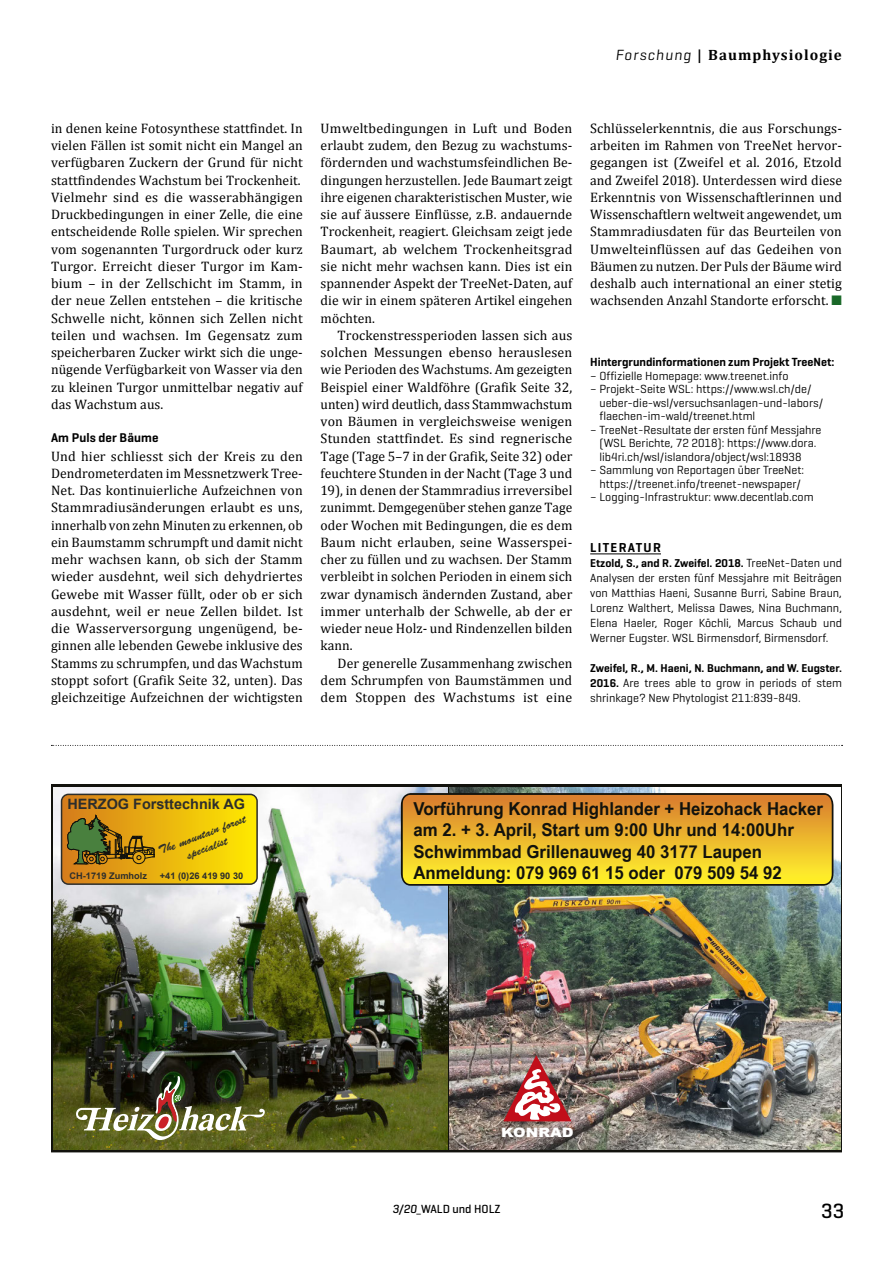
<style>
.page{position:relative;width:893px;height:1263px;background:#fff}
.page>*{position:absolute;margin:0;border:0;box-sizing:border-box;transform-origin:0 0}
.t1{font:500 21px "Geogrotesque";color:#000}
.t2{font:700 17.85px/21.5px "Xjwtmd Arial Narrow";color:#12120d;scale:1.15 1}
.t3{font:700 15px "Cambria";letter-spacing:.07em;color:#000}
.t4{font:700 14.25px "Pfwysf Arial";color:#2d2e2c}
.t5{font:13.8px/17.2px "Cambria";letter-spacing:.005em;color:#000;text-align:justify}
.t6{font:600 13.2px "Geogrotesque";letter-spacing:.1em;color:#000}
.t7{font:600 12.9px "Geogrotesque";letter-spacing:.01em;color:#000}
.t8{font:900 12.9px "Ntllxl Arial";color:#fff;scale:1.17 1}
.t9{font:12px/13.5px "Geogrotesque";color:#000}
.t10{font:600 12px "Geogrotesque";color:#000}
.t11{font:500 12px "Geogrotesque";color:#000}
.t12{font:11.85px/14.1px "Kgkxvr Brush Script Std";color:#2d2e2c;text-align:center}
.t13{font:600 11.55px "Geogrotesque";color:#000}
.t14{font:700 9.15px "Pfwysf Arial";color:#2d2e2c}
.s1{font-family:"Geogrotesque";font-weight:400;font-style:italic}
.s2{color:#196828}
.s3{font-weight:400;font-size:12px}
.s4{font-weight:600;font-size:11.55px}
.s5{font-style:italic}
.s6{font-family:"Cambria";font-weight:400}
</style>
<div class="page">
<hr style="left:590px;top:554px;width:71px;height:1px;background:#000">
<svg style="left:51px;top:745px;width:792px;height:1px"></svg>
<img style="left:450px;top:787px;width:390px;height:363px">
<img style="left:54px;top:787px;width:393px;height:363px">
<svg style="left:400px;top:792px;width:434px;height:94px;background:#e1b02e"></svg>
<svg style="left:61px;top:794px;width:197px;height:91px;background:#cea512"></svg>
<img style="left:503px;top:1055px;width:68px;height:66px">
<svg style="left:76px;top:1076px;width:189px;height:64px;background:#5e5f3b"></svg>
<p class="t3" style="left:615px;top:45px;width:228px"><span class="s1">Forschung</span> | Baumphysiologie</p>
<p class="t5" style="left:51px;top:119px;width:253px;text-align:left">in denen keine Fotosynthese stattfindet. In vielen Fällen ist somit nicht ein Mangel an verfügbaren Zuckern der Grund für nicht stattfindendes Wachstum bei Trockenheit.<br>Vielmehr sind es die wasserabhängigen Druckbedingungen in einer Zelle, die eine entscheidende Rolle spielen. Wir sprechen vom sogenannten Turgordruck oder kurz Turgor. Erreicht dieser Turgor im Kam&shy;bium – in der Zellschicht im Stamm, in der neue Zellen entstehen – die kritische Schwelle nicht, können sich Zellen nicht teilen und wachsen. Im Gegensatz zum speicherbaren Zucker wirkt sich die unge&shy;nügende Verfügbarkeit von Wasser via den zu kleinen Turgor unmittelbar negativ auf das Wachstum aus.</p>
<p class="t7" style="left:51px;top:429px;width:109px">Am Puls der Bäume</p>
<p class="t5" style="left:51px;top:447px;width:253px">Und hier schliesst sich der Kreis zu den Dendrometerdaten im Messnetzwerk Tree-Net. Das kontinuierliche Aufzeichnen von Stammradiusänderungen erlaubt es uns, innerhalb von zehn Minuten zu erkennen, ob ein Baumstamm schrumpft und damit nicht mehr wachsen kann, ob sich der Stamm wieder ausdehnt, weil sich dehydriertes Gewebe mit Wasser füllt, oder ob er sich ausdehnt, weil er neue Zellen bildet. Ist die Wasserversorgung ungenügend, be&shy;ginnen alle lebenden Gewebe inklusive des Stamms zu schrumpfen, und das Wachstum stoppt sofort (Grafik Seite 32, unten). Das gleichzeitige Aufzeichnen der wichtigsten</p>
<p class="t5" style="left:321px;top:119px;width:253px">Umweltbedingungen in Luft und Boden erlaubt zudem, den Bezug zu wachstums&shy;fördernden und wachstumsfeindlichen Be&shy;dingungen herzustellen. Jede Baumart zeigt ihre eigenen charakteristischen Muster, wie sie auf äussere Einflüsse, z.B. andauernde Trockenheit, reagiert. Gleichsam zeigt jede Baumart, ab welchem Trockenheitsgrad sie nicht mehr wachsen kann. Dies ist ein spannender Aspekt der TreeNet-Daten, auf die wir in einem späteren Artikel eingehen möchten.</p>
<p class="t5" style="left:321px;top:326px;width:253px;text-indent:17px">Trockenstressperioden lassen sich aus solchen Messungen ebenso herauslesen wie Perioden des Wachstums. Am gezeigten Beispiel einer Waldföhre (Grafik Seite 32, unten) wird deutlich, dass Stammwachstum von Bäumen in vergleichsweise wenigen Stunden stattfindet. Es sind regnerische Tage (Tage 5–7 in der Grafik, Seite 32) oder feuchtere Stunden in der Nacht (Tage 3 und 19), in denen der Stammradius irreversibel zunimmt. Demgegenüber stehen ganze Tage oder Wochen mit Bedingungen, die es dem Baum nicht erlauben, seine Wasserspei&shy;cher zu füllen und zu wachsen. Der Stamm verbleibt in solchen Perioden in einem sich zwar dynamisch ändernden Zustand, aber immer unterhalb der Schwelle, ab der er wieder neue Holz- und Rindenzellen bilden kann.</p>
<p class="t5" style="left:321px;top:654px;width:253px;text-indent:17px">Der generelle Zusammenhang zwischen dem Schrumpfen von Baumstämmen und dem Stoppen des Wachstums ist eine</p>
<p class="t5" style="left:590px;top:119px;width:253px">Schlüsselerkenntnis, die aus Forschungs&shy;arbeiten im Rahmen von TreeNet hervor&shy;gegangen ist (Zweifel et al. 2016, Etzold and Zweifel 2018). Unterdessen wird diese Erkenntnis von Wissenschaftlerinnen und Wissenschaftlern weltweit angewendet, um Stammradiusdaten für das Beurteilen von Umwelteinflüssen auf das Gedeihen von Bäumen zu nutzen. Der Puls der Bäume wird deshalb auch international an einer stetig wachsenden Anzahl Standorte erforscht. <span class="s2">■</span></p>
<p class="t10" style="left:590px;top:354px;width:246px">Hintergrundinformationen zum Projekt TreeNet:</p>
<p class="t9" style="left:590px;top:368px;width:200px">– Offizielle Homepage: www.treenet.info</p>
<p class="t9" style="left:599px;top:382px;width:225px;text-indent:-9px">– Projekt-Seite WSL: https://www.wsl.ch/de/ ueber-die-wsl/versuchsanlagen-und-labors/ flaechen-im-wald/treenet.html</p>
<p class="t9" style="left:599px;top:422px;width:224px;text-indent:-9px">– TreeNet-Resultate der ersten fünf Messjahre (WSL Berichte, 72 2018): https://www.dora. lib4ri.ch/wsl/islandora/object/wsl:18938</p>
<p class="t9" style="left:590px;top:463px;width:216px;text-align:center">– Sammlung von Reportagen über TreeNet: https://treenet.info/treenet-newspaper/</p>
<p class="t9" style="left:590px;top:490px;width:225px">– Logging-Infrastruktur: www.decentlab.com</p>
<p class="t6" style="left:590px;top:539px;width:72px">LITERATUR</p>
<p class="t13" style="left:590px;top:556px;width:253px">Etzold, S., and R. Zweifel. 2018. <span class="s3">TreeNet-Daten und</span></p>
<p class="t9" style="left:590px;top:570px;width:253px;line-height:15px;text-align:justify">Analysen der ersten fünf Messjahre mit Beiträgen von Matthias Haeni, Susanne Burri, Sabine Braun, Lorenz Walthert, Melissa Dawes, Nina Buchmann, Elena Haeler, Roger Köchli, Marcus Schaub und Werner Eugster. WSL Birmensdorf, Birmensdorf.</p>
<p class="t13" style="left:590px;top:661px;width:253px">Zweifel, R., M. Haeni, N. Buchmann, and W. Eugster.</p>
<p class="t9" style="left:590px;top:675px;width:253px;line-height:15px"><span class="s4">2016.</span> Are trees able to grow in periods of stem shrinkage? New Phytologist 211:839-849.</p>
<p class="t4" style="left:67px;top:794px;width:179px">HERZOG Forsttechnik AG</p>
<p class="t12" style="left:156px;top:844px;width:94px;rotate:-21deg">The mountain forest specialist</p>
<p class="t14" style="left:70px;top:869px;width:79px">CH-1719 Zumholz</p>
<p class="t14" style="left:160px;top:869px;width:85px">+41 (0)26 419 90 30</p>
<p class="t2" style="left:413px;top:797px;width:358px">Vorführung Konrad Highlander + Heizohack Hacker am 2. + 3. April, Start um 9:00 Uhr und 14:00Uhr Schwimmbad Grillenauweg 40 3177 Laupen Anmeldung: 079 969 61 15 oder 079 509 54 92</p>
<p class="t8" style="left:501px;top:1123px;width:63px">KONRAD</p>
<p class="t11" style="left:392px;top:1201px;width:110px"><span class="s5">3/20</span><span class="s6">_</span>WALD und HOLZ</p>
<h1 class="t1" style="left:821px;top:1197px;width:25px">33</h1>
</div>
